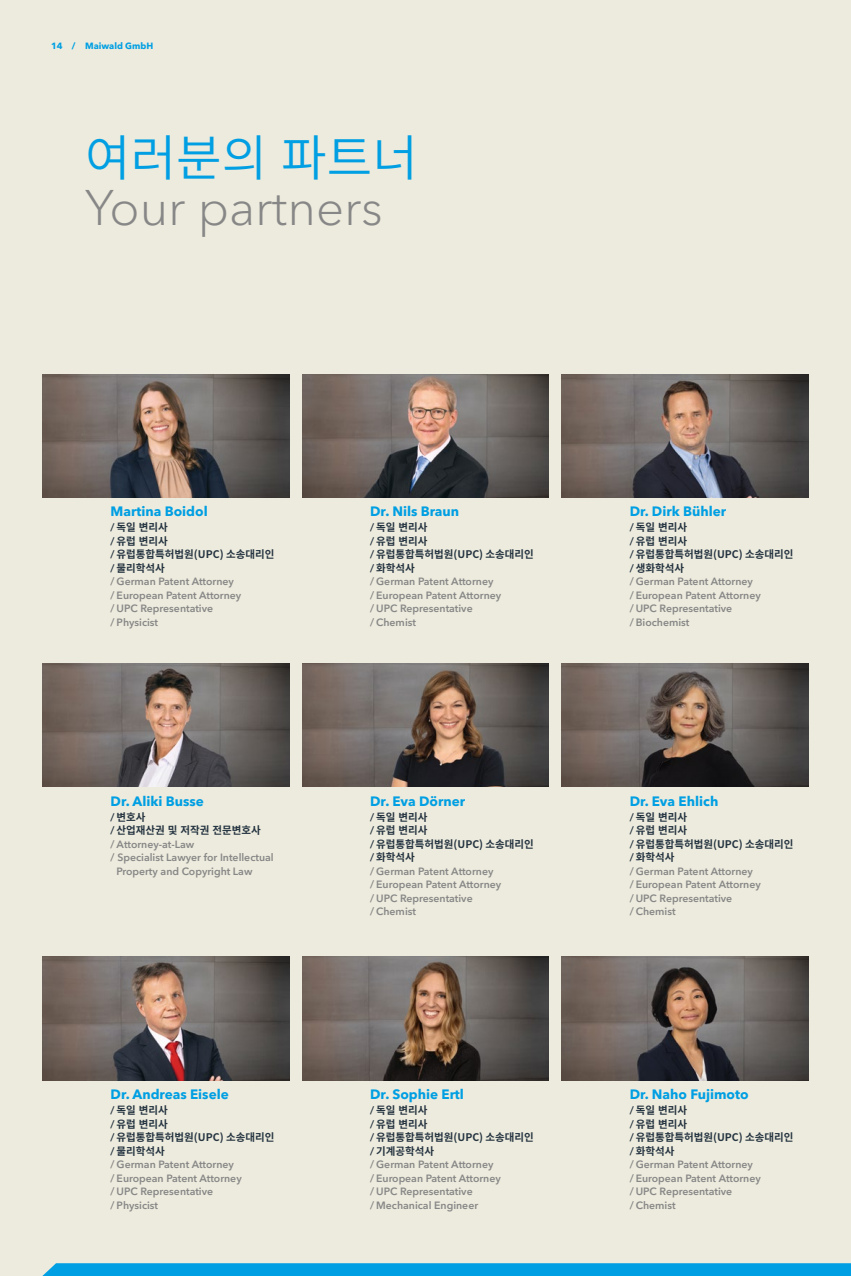
<style>
.page{position:relative;width:851px;height:1276px;background:#fff}
.page>*{position:absolute;margin:0;border:0;box-sizing:border-box;transform-origin:0 0}
.t1{font:300 49.5px "Avenir Next LT Pro";color:#878787}
.t2{font:49.5px "Source Han Sans K";color:#009fe3}
.t3{font:700 13.5px "Avenir Next LT Pro";color:#009fe3}
.t4{font:600 10.5px/13.5px "Avenir Next LT Pro";color:#878787}
.t5{font:700 10.5px/13.5px "Source Han Sans K";color:#253441}
.t6{font:700 9px "Avenir Next LT Pro";color:#009fe3}
.s1{font-family:"Avenir Next LT Pro";font-weight:600}
</style>
<div class="page">
<div style="left:0;top:0;width:850px;height:1276px;background:#edebdd"></div>
<svg style="left:42px;top:1263px;width:808px;height:13px;background:#06a1e2"></svg>
<img style="left:561px;top:374px;width:247px;height:123px">
<img style="left:302px;top:374px;width:247px;height:123px">
<img style="left:302px;top:663px;width:247px;height:124px">
<img style="left:561px;top:663px;width:247px;height:124px">
<img style="left:302px;top:957px;width:247px;height:123px">
<img style="left:561px;top:957px;width:247px;height:123px">
<img style="left:43px;top:374px;width:246px;height:123px">
<img style="left:43px;top:663px;width:246px;height:124px">
<img style="left:43px;top:957px;width:246px;height:123px">
<p class="t6" style="left:51px;top:41px;width:104px">14 / Maiwald GmbH</p>
<h1 class="t2" style="left:85px;top:129px;width:334px">여러분의 파트너</h1>
<h1 class="t1" style="left:85px;top:178px;width:299px">Your partners</h1>
<p class="t3" style="left:111px;top:503px;width:99px">Martina Boidol</p>
<p class="t5" style="left:111px;top:521px;width:165px"><span class="s1">/</span> 독일 변리사<br><span class="s1">/</span> 유럽 변리사<br><span class="s1">/</span> 유럽통합특허법원(UPC) 소송대리인 <span class="s1">/</span> 물리학석사</p>
<p class="t4" style="left:111px;top:575px;width:132px">/ German Patent Attorney<br>/ European Patent Attorney / UPC Representative<br>/ Physicist</p>
<p class="t3" style="left:111px;top:792px;width:95px">Dr. Aliki Busse</p>
<p class="t5" style="left:111px;top:810px;width:152px"><span class="s1">/</span> 변호사<br><span class="s1">/</span> 산업재산권 및 저작권 전문변호사</p>
<p class="t4" style="left:111px;top:837px;width:85px">/ Attorney-at-Law</p>
<p class="t4" style="left:111px;top:850px;width:165px">/ Specialist Lawyer for Intellectual</p>
<p class="t4" style="left:117px;top:864px;width:137px">Property and Copyright Law</p>
<p class="t3" style="left:111px;top:1086px;width:120px">Dr. Andreas Eisele</p>
<p class="t5" style="left:111px;top:1103px;width:165px"><span class="s1">/</span> 독일 변리사<br><span class="s1">/</span> 유럽 변리사<br><span class="s1">/</span> 유럽통합특허법원(UPC) 소송대리인 <span class="s1">/</span> 물리학석사</p>
<p class="t4" style="left:111px;top:1157px;width:133px">/ German Patent Attorney<br>/ European Patent Attorney / UPC Representative<br>/ Physicist</p>
<p class="t3" style="left:370px;top:503px;width:90px">Dr. Nils Braun</p>
<p class="t5" style="left:370px;top:521px;width:165px"><span class="s1">/</span> 독일 변리사<br><span class="s1">/</span> 유럽 변리사<br><span class="s1">/</span> 유럽통합특허법원(UPC) 소송대리인 <span class="s1">/</span> 화학석사</p>
<p class="t4" style="left:370px;top:575px;width:133px">/ German Patent Attorney<br>/ European Patent Attorney / UPC Representative<br>/ Chemist</p>
<p class="t3" style="left:370px;top:792px;width:96px">Dr. Eva Dörner</p>
<p class="t5" style="left:370px;top:810px;width:165px"><span class="s1">/</span> 독일 변리사<br><span class="s1">/</span> 유럽 변리사<br><span class="s1">/</span> 유럽통합특허법원(UPC) 소송대리인 <span class="s1">/</span> 화학석사</p>
<p class="t4" style="left:370px;top:864px;width:133px">/ German Patent Attorney<br>/ European Patent Attorney / UPC Representative<br>/ Chemist</p>
<p class="t3" style="left:370px;top:1086px;width:95px">Dr. Sophie Ertl</p>
<p class="t5" style="left:370px;top:1103px;width:165px"><span class="s1">/</span> 독일 변리사<br><span class="s1">/</span> 유럽 변리사<br><span class="s1">/</span> 유럽통합특허법원(UPC) 소송대리인 <span class="s1">/</span> 기계공학석사</p>
<p class="t4" style="left:370px;top:1157px;width:132px">/ German Patent Attorney<br>/ European Patent Attorney / UPC Representative<br>/ Mechanical Engineer</p>
<p class="t3" style="left:629px;top:503px;width:98px">Dr. Dirk Bühler</p>
<p class="t5" style="left:629px;top:521px;width:165px"><span class="s1">/</span> 독일 변리사<br><span class="s1">/</span> 유럽 변리사<br><span class="s1">/</span> 유럽통합특허법원(UPC) 소송대리인 <span class="s1">/</span> 생화학석사</p>
<p class="t4" style="left:629px;top:575px;width:133px">/ German Patent Attorney<br>/ European Patent Attorney / UPC Representative<br>/ Biochemist</p>
<p class="t3" style="left:629px;top:792px;width:90px">Dr. Eva Ehlich</p>
<p class="t5" style="left:629px;top:810px;width:165px"><span class="s1">/</span> 독일 변리사<br><span class="s1">/</span> 유럽 변리사<br><span class="s1">/</span> 유럽통합특허법원(UPC) 소송대리인 <span class="s1">/</span> 화학석사</p>
<p class="t4" style="left:629px;top:864px;width:133px">/ German Patent Attorney<br>/ European Patent Attorney / UPC Representative<br>/ Chemist</p>
<p class="t3" style="left:629px;top:1086px;width:120px">Dr. Naho Fujimoto</p>
<p class="t5" style="left:629px;top:1103px;width:165px"><span class="s1">/</span> 독일 변리사<br><span class="s1">/</span> 유럽 변리사<br><span class="s1">/</span> 유럽통합특허법원(UPC) 소송대리인 <span class="s1">/</span> 화학석사</p>
<p class="t4" style="left:629px;top:1157px;width:133px">/ German Patent Attorney<br>/ European Patent Attorney / UPC Representative<br>/ Chemist</p>
</div>
